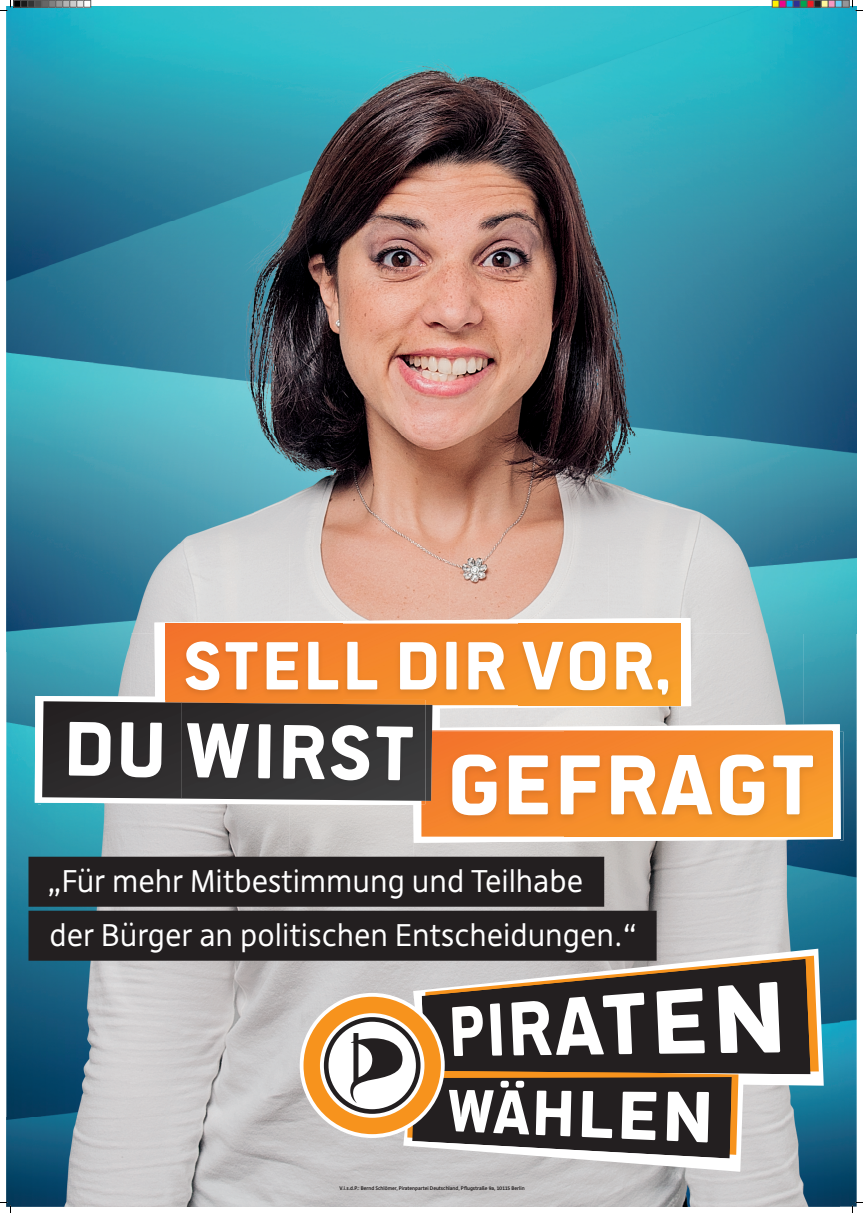
<style>
.page{position:relative;width:863px;height:1213px;background:#fff}
.page>*{position:absolute;margin:0;border:0;box-sizing:border-box;transform-origin:0 0}
.t1{font:700 93.9px "Politics Head";color:#fff}
.t2{font:700 85.5px "Politics Head";color:#fff}
.t3{font:700 75.35px "Politics Head";color:#fff}
.t4{font:30px/54px "Deja Rip";color:#fff}
.t5{font:700 5px "Deja Rip";color:#231f20}
.s1{color:#231f20}
</style>
<div class="page">
<img style="left:6px;top:6px;width:744px;height:538px">
<img style="left:750px;top:6px;width:107px;height:627px">
<img style="left:6px;top:544px;width:124px;height:161px">
<img style="left:130px;top:544px;width:160px;height:89px">
<img style="left:290px;top:544px;width:319px;height:74px">
<img style="left:609px;top:544px;width:141px;height:89px">
<div style="left:130px;top:633px;width:24px;height:63px;background:#cecdce"></div>
<img style="left:680px;top:633px;width:123px;height:91px">
<img style="left:803px;top:633px;width:54px;height:108px">
<img style="left:6px;top:705px;width:35px;height:412px">
<img style="left:440px;top:711px;width:240px;height:13px">
<img style="left:839px;top:741px;width:18px;height:466px">
<img style="left:41px;top:805px;width:373px;height:312px">
<img style="left:538px;top:843px;width:248px;height:106px">
<img style="left:786px;top:843px;width:53px;height:364px">
<img style="left:6px;top:1117px;width:408px;height:90px">
<img style="left:414px;top:1172px;width:372px;height:35px">
<svg style="left:403px;top:949px;width:421px;height:223px"></svg>
<svg style="left:657px;top:956px;width:162px;height:118px"></svg>
<svg style="left:422px;top:959px;width:389px;height:115px"></svg>
<div style="left:303px;top:997px;width:138px;height:137px;background:#f7931d;border-radius:50%"></div>
<svg style="left:324px;top:975px;width:465px;height:184px"></svg>
<div style="left:28px;top:857px;width:576px;height:50px;background:#231f20"></div>
<div style="left:28px;top:911px;width:629px;height:50px;background:#231f20"></div>
<svg style="left:35px;top:696px;width:289px;height:109px"></svg>
<svg style="left:413px;top:724px;width:428px;height:119px"></svg>
<svg style="left:440px;top:730px;width:392px;height:2px"></svg>
<img style="left:826px;top:732px;width:17px;height:108px">
<img style="left:823px;top:732px;width:18px;height:107px">
<img style="left:420px;top:804px;width:17px;height:36px">
<img style="left:437px;top:837px;width:386px;height:3px">
<img style="left:421px;top:732px;width:411px;height:105px">
<svg style="left:154px;top:618px;width:537px;height:93px"></svg>
<hr style="left:678px;top:624px;width:2px;height:81px;background:#f89c2c">
<img style="left:440px;top:708px;width:238px;height:2px">
<img style="left:162px;top:623px;width:516px;height:17px">
<img style="left:162px;top:640px;width:3px;height:60px">
<img style="left:440px;top:705px;width:238px;height:3px">
<img style="left:165px;top:624px;width:177px;height:76px">
<img style="left:342px;top:624px;width:336px;height:81px">
<img style="left:38px;top:803px;width:18px;height:1px">
<img style="left:38px;top:700px;width:117px;height:17px">
<img style="left:38px;top:717px;width:18px;height:86px">
<img style="left:56px;top:799px;width:268px;height:5px">
<svg style="left:413px;top:705px;width:27px;height:99px"></svg>
<img style="left:165px;top:700px;width:260px;height:3px">
<div style="left:42px;top:701px;width:140px;height:98px;background:#2a2829"></div>
<img style="left:181px;top:703px;width:244px;height:98px">
<svg style="left:0;top:0;width:11px;height:11px"></svg>
<svg style="left:0;top:1202px;width:11px;height:11px"></svg>
<svg style="left:852px;top:0;width:11px;height:11px"></svg>
<svg style="left:852px;top:1202px;width:11px;height:11px"></svg>
<div style="left:14px;top:0;width:7px;height:7px;background:#000"></div>
<div style="left:14px;top:0;width:7px;height:8px;border:1px solid #595959"></div>
<div style="left:21px;top:0;width:7px;height:7px;background:#1a1a1a"></div>
<div style="left:20px;top:0;width:8px;height:8px;border:1px solid #595959"></div>
<div style="left:28px;top:0;width:7px;height:7px;background:#333"></div>
<div style="left:28px;top:0;width:7px;height:8px;border:1px solid #595959"></div>
<div style="left:35px;top:0;width:7px;height:7px;background:#4d4d4d"></div>
<div style="left:34px;top:0;width:8px;height:8px;border:1px solid #595959"></div>
<div style="left:42px;top:0;width:7px;height:7px;background:#666"></div>
<div style="left:42px;top:0;width:7px;height:8px;border:1px solid #595959"></div>
<div style="left:49px;top:0;width:7px;height:7px;background:#808080"></div>
<div style="left:48px;top:0;width:8px;height:8px;border:1px solid #595959"></div>
<div style="left:56px;top:0;width:7px;height:7px;background:#999"></div>
<div style="left:56px;top:0;width:7px;height:8px;border:1px solid #595959"></div>
<div style="left:63px;top:0;width:7px;height:7px;background:#b3b3b3"></div>
<div style="left:62px;top:0;width:8px;height:8px;border:1px solid #595959"></div>
<div style="left:70px;top:0;width:7px;height:7px;background:#ccc"></div>
<div style="left:70px;top:0;width:7px;height:8px;border:1px solid #595959"></div>
<div style="left:77px;top:0;width:7px;height:7px;background:#e6e6e6"></div>
<div style="left:76px;top:0;width:8px;height:8px;border:1px solid #595959"></div>
<div style="left:84px;top:0;width:7px;height:8px;border:1px solid #595959"></div>
<div style="left:772px;top:0;width:7px;height:7px;background:#fff101"></div>
<div style="left:772px;top:0;width:7px;height:8px;border:1px solid #595959"></div>
<div style="left:779px;top:0;width:7px;height:7px;background:#ed028c"></div>
<div style="left:779px;top:0;width:7px;height:8px;border:1px solid #595959"></div>
<div style="left:786px;top:0;width:7px;height:7px;background:#00aeef"></div>
<div style="left:786px;top:0;width:7px;height:8px;border:1px solid #595959"></div>
<div style="left:793px;top:0;width:7px;height:7px;background:#2e3092"></div>
<div style="left:793px;top:0;width:7px;height:8px;border:1px solid #595959"></div>
<div style="left:800px;top:0;width:7px;height:7px;background:#00a54f"></div>
<div style="left:800px;top:0;width:7px;height:8px;border:1px solid #595959"></div>
<div style="left:807px;top:0;width:7px;height:7px;background:#ee1d23"></div>
<div style="left:807px;top:0;width:7px;height:8px;border:1px solid #595959"></div>
<div style="left:814px;top:0;width:7px;height:7px;background:#231f20"></div>
<div style="left:814px;top:0;width:7px;height:8px;border:1px solid #595959"></div>
<div style="left:821px;top:0;width:7px;height:7px;background:#fff79a"></div>
<div style="left:821px;top:0;width:7px;height:8px;border:1px solid #595959"></div>
<div style="left:828px;top:0;width:7px;height:7px;background:#f499c2"></div>
<div style="left:828px;top:0;width:7px;height:8px;border:1px solid #595959"></div>
<div style="left:835px;top:0;width:7px;height:7px;background:#6bcff6"></div>
<div style="left:835px;top:0;width:7px;height:8px;border:1px solid #595959"></div>
<div style="left:842px;top:0;width:7px;height:7px;background:#939598"></div>
<div style="left:842px;top:0;width:7px;height:8px;border:1px solid #595959"></div>
<h3 class="t3" style="left:183px;top:631px;width:489px">STELL DIR VOR,</h3>
<h2 class="t2" style="left:63px;top:709px;width:355px;rotate:1deg">DU WIRST</h2>
<h1 class="t1" style="left:446px;top:742px;width:372px">GEFRAGT</h1>
<h3 class="t4" style="left:50px;top:855px;width:601px;text-indent:-21px"><span class="s1">-</span> „Für mehr Mitbestimmung und Teilhabe<br>der Bürger an politischen Entscheidungen.“<span class="s1">-</span></h3>
<p class="t5" style="left:339px;top:1185px;width:187px">V.i.s.d.P.: Bernd Schlömer, Piratenpartei Deutschland, Pflugstraße 9a, 10115 Berlin</p>
</div>
